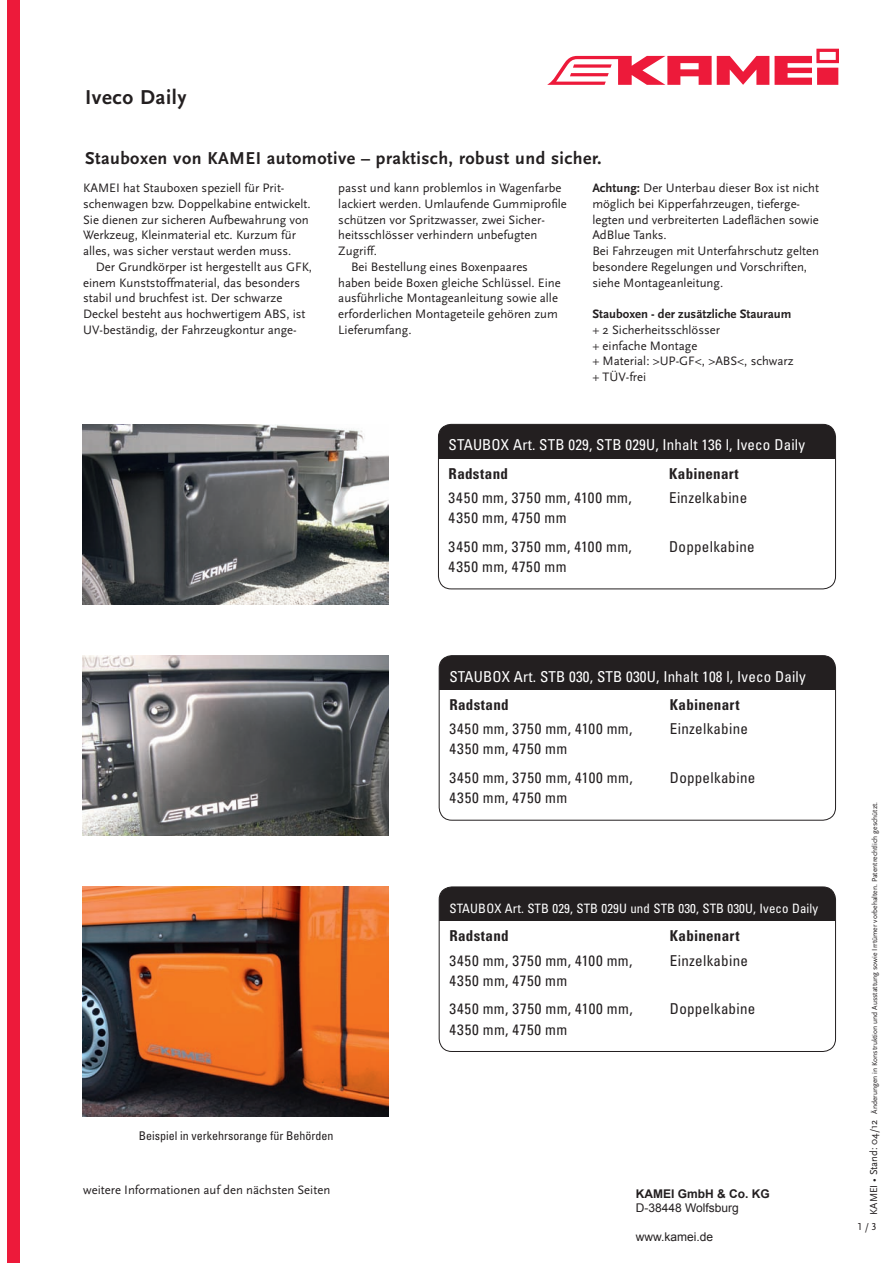
<style>
.page{position:relative;width:893px;height:1263px;background:#fff}
.page>*{position:absolute;margin:0;border:0;box-sizing:border-box;transform-origin:0 0}
.t1{font:700 21px "Scala Sans";letter-spacing:.025em;color:#231f20}
.t2{font:700 18px "Scala Sans";letter-spacing:.025em;color:#231f20}
.t3{font:condensed 15px/28.7px "Univers LT";letter-spacing:.05em;color:#231f20}
.t4{font:condensed 15px "Univers LT";letter-spacing:.01em;color:#fff}
.t5{font:condensed 15px "Univers LT";letter-spacing:.02em;color:#231f20}
.t6{font:700 condensed 15px "Univers LT";letter-spacing:.02em;color:#231f20}
.t7{font:15px/18px "Scala Sans";color:#231f20}
.t8{font:condensed 12.9px "Univers LT";letter-spacing:.01em;color:#fff}
.t9{font:12.75px/15.8px "Scala Sans";color:#231f20}
.t10{font:700 12.75px "Scala Sans";color:#231f20}
.t11{font:condensed 12px "Univers LT";color:#231f20}
.t12{font:12px "Arial";color:#231f20}
.t13{font:700 12px "Arial";color:#231f20}
.t14{font:10.5px "Scala Sans LF";color:#231f20}
.t15{font:7.5px "Scala Sans";color:#231f20}
.s1{font-weight:700}
.s2{font-size:10.5px}
</style>
<div class="page">
<div style="left:7px;top:0;width:12px;height:1263px;background:#ed1a3a"></div>
<img style="left:83px;top:424px;width:305px;height:180px">
<div style="left:438px;top:424px;width:397px;height:34px;background:#231f20"></div>
<div style="left:438px;top:424px;width:398px;height:165px;border:1px solid #231f20;border-radius:13px"></div>
<img style="left:83px;top:655px;width:306px;height:181px">
<div style="left:439px;top:656px;width:396px;height:34px;background:#231f20"></div>
<div style="left:439px;top:655px;width:397px;height:165px;border:1px solid #231f20;border-radius:13px"></div>
<img style="left:83px;top:886px;width:306px;height:230px">
<div style="left:439px;top:887px;width:396px;height:34px;background:#231f20"></div>
<div style="left:439px;top:887px;width:397px;height:165px;border:1px solid #231f20;border-radius:13px"></div>
<svg style="left:547px;top:48px;width:292px;height:37px"></svg>
<h1 class="t1" style="left:85px;top:85px;width:103px">Iveco Daily</h1>
<h2 class="t2" style="left:85px;top:147px;width:518px">Stauboxen von KAMEI automotive – praktisch, robust und sicher.</h2>
<p class="t9" style="left:83px;top:180px;width:229px">KAMEI hat Stauboxen speziell für Prit&shy;schenwagen bzw. Doppelkabine entwickelt.<br>Sie dienen zur sicheren Aufbewahrung von Werkzeug, Kleinmaterial etc. Kurzum für alles, was sicher verstaut werden muss.</p>
<p class="t9" style="left:83px;top:259px;width:230px;text-indent:13px">Der Grundkörper ist hergestellt aus GFK, einem Kunststoffmaterial, das besonders stabil und bruchfest ist. Der schwarze Deckel besteht aus hochwertigem ABS, ist UV-beständig, der Fahrzeugkontur ange-</p>
<p class="t9" style="left:338px;top:180px;width:225px">passt und kann problemlos in Wagenfarbe</p>
<p class="t9" style="left:338px;top:196px;width:230px">lackiert werden. Umlaufende Gummiprofile</p>
<p class="t9" style="left:338px;top:212px;width:208px">schützen vor Spritzwasser, zwei Sicher-</p>
<p class="t9" style="left:338px;top:227px;width:201px">heitsschlösser verhindern unbefugten</p>
<p class="t9" style="left:338px;top:243px;width:40px">Zugriff.</p>
<p class="t9" style="left:351px;top:259px;width:178px">Bei Bestellung eines Boxenpaares</p>
<p class="t9" style="left:338px;top:275px;width:224px">haben beide Boxen gleiche Schlüssel. Eine</p>
<p class="t9" style="left:338px;top:290px;width:221px">ausführliche Montageanleitung sowie alle</p>
<p class="t9" style="left:338px;top:306px;width:221px">erforderlichen Montageteile gehören zum</p>
<p class="t9" style="left:338px;top:322px;width:75px">Lieferumfang.</p>
<p class="t9" style="left:592px;top:180px;width:228px"><span class="s1">Achtung:</span> Der Unterbau dieser Box ist nicht möglich bei Kipperfahrzeugen, tieferge&shy;legten und verbreiterten Ladeflächen sowie AdBlue Tanks.<br>Bei Fahrzeugen mit Unterfahrschutz gelten besondere Regelungen und Vorschriften, siehe Montageanleitung.</p>
<p class="t10" style="left:592px;top:306px;width:201px">Stauboxen - der zusätzliche Stauraum</p>
<p class="t9" style="left:592px;top:322px;width:203px">+ 2 Sicherheitsschlösser<br>+ einfache Montage<br>+ Material: &gt;UP-GF&lt;, &gt;ABS&lt;, schwarz + TÜV-frei</p>
<p class="t4" style="left:449px;top:436px;width:358px">STAUBOX Art. STB 029, STB 029U, Inhalt 136 l, Iveco Daily</p>
<p class="t6" style="left:449px;top:464px;width:61px">Radstand</p>
<p class="t6" style="left:669px;top:464px;width:71px">Kabinenart</p>
<p class="t3" style="left:449px;top:483px;width:185px">3450 mm, 3750 mm, 4100 mm,</p>
<p class="t5" style="left:669px;top:488px;width:80px">Einzelkabine</p>
<p class="t3" style="left:449px;top:503px;width:185px">4350 mm, 4750 mm<br>3450 mm, 3750 mm, 4100 mm,</p>
<p class="t5" style="left:669px;top:537px;width:87px">Doppelkabine</p>
<p class="t3" style="left:449px;top:552px;width:119px">4350 mm, 4750 mm</p>
<p class="t4" style="left:449px;top:667px;width:358px">STAUBOX Art. STB 030, STB 030U, Inhalt 108 l, Iveco Daily</p>
<p class="t6" style="left:449px;top:695px;width:61px">Radstand</p>
<p class="t6" style="left:670px;top:695px;width:71px">Kabinenart</p>
<p class="t3" style="left:449px;top:714px;width:185px">3450 mm, 3750 mm, 4100 mm,</p>
<p class="t5" style="left:670px;top:719px;width:80px">Einzelkabine</p>
<p class="t3" style="left:449px;top:735px;width:185px">4350 mm, 4750 mm<br>3450 mm, 3750 mm, 4100 mm,</p>
<p class="t5" style="left:670px;top:768px;width:87px">Doppelkabine</p>
<p class="t3" style="left:449px;top:783px;width:119px">4350 mm, 4750 mm</p>
<p class="t8" style="left:449px;top:900px;width:370px">STAUBOX Art. STB 029, STB 029U und STB 030, STB 030U, Iveco Daily</p>
<p class="t6" style="left:449px;top:927px;width:61px">Radstand</p>
<p class="t6" style="left:670px;top:927px;width:71px">Kabinenart</p>
<p class="t3" style="left:449px;top:946px;width:185px">3450 mm, 3750 mm, 4100 mm,</p>
<p class="t5" style="left:670px;top:951px;width:80px">Einzelkabine</p>
<p class="t3" style="left:449px;top:966px;width:185px">4350 mm, 4750 mm<br>3450 mm, 3750 mm, 4100 mm,</p>
<p class="t5" style="left:670px;top:999px;width:87px">Doppelkabine</p>
<p class="t3" style="left:449px;top:1015px;width:119px">4350 mm, 4750 mm</p>
<p class="t11" style="left:139px;top:1128px;width:196px">Beispiel in verkehrsorange für Behörden</p>
<p class="t9" style="left:83px;top:1182px;width:249px">weitere Informationen auf den nächsten Seiten</p>
<p class="t7" style="left:639px;top:1180px;width:149px">Fax: 05363/804-51 automotive@KAMEI.de</p>
<p class="t13" style="left:636px;top:1185px;width:136px">KAMEI GmbH &amp; Co. KG</p>
<p class="t12" style="left:636px;top:1200px;width:105px">D-38448 Wolfsburg</p>
<p class="t12" style="left:636px;top:1229px;width:79px">www.kamei.de</p>
<p class="t15" style="left:870px;top:1215px;width:414px;rotate:-90deg"><span class="s2">KAMEI • Stand: 04/12</span> Änderungen in Konstruktion und Ausstattung sowie Irrtümer vorbehalten. Patentrechtlich geschützt.</p>
<p class="t14" style="left:857px;top:1220px;width:22px">1 / 3</p>
</div>
